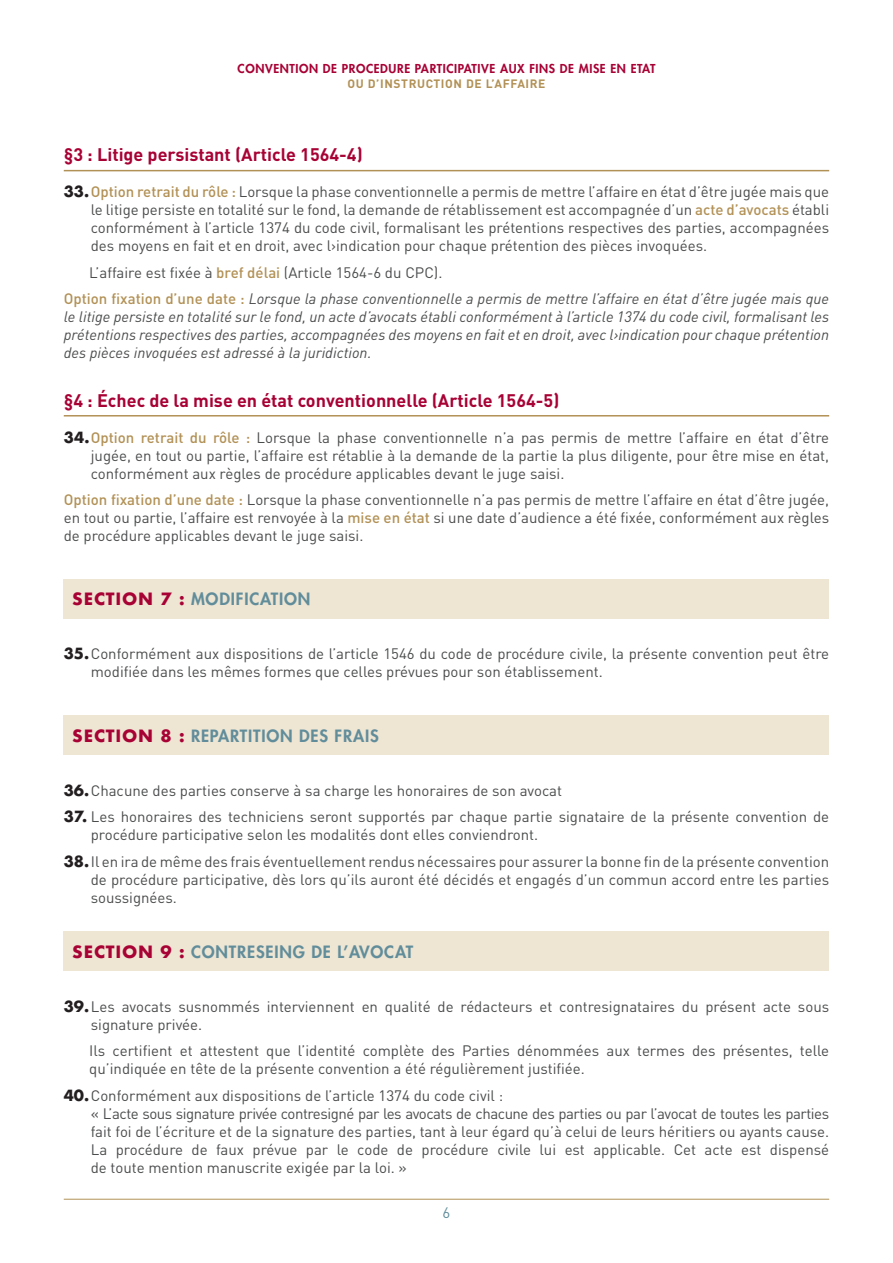
<style>
.page{position:relative;width:893px;height:1263px;background:#fff}
.page>*{position:absolute;margin:0;border:0;box-sizing:border-box;transform-origin:0 0}
.t1{font:700 18px "DIN";color:#a80235}
.t2{font:800 16.5px "Futura";letter-spacing:.05em;color:#618d9b}
.t3{font:15px/18px "DIN";color:#4b4c4d}
.t4{font:italic 15px/18px "DIN";color:#4b4c4d}
.t5{font:15px "DIN";color:#618d9b}
.t6{font:800 12px "Futura";letter-spacing:.05em;color:#a80235}
.t7{font:700 12px "DIN";letter-spacing:.05em;color:#b29156}
.s1{font-family:"Futura";font-weight:700;color:#231f20}
.s2{font-weight:500;color:#b29156}
.s3{font-style:normal}
.s4{font-weight:500;font-style:normal;color:#b29156}
.s5{font-weight:700;color:#a80235}
</style>
<div class="page">
<hr style="left:64px;top:1199px;width:765px;height:1px;background:#b29156">
<hr style="left:64px;top:170px;width:765px;height:1px;background:#b29156">
<hr style="left:64px;top:415px;width:765px;height:1px;background:#b29156">
<div style="left:64px;top:579px;width:765px;height:39px;background:#eee5d3"></div>
<div style="left:64px;top:715px;width:765px;height:40px;background:#eee5d3"></div>
<div style="left:64px;top:931px;width:765px;height:40px;background:#eee5d3"></div>
<p class="t6" style="left:238px;top:61px;width:419px">CONVENTION DE PROCEDURE PARTICIPATIVE AUX FINS DE MISE EN ETAT</p>
<p class="t7" style="left:347px;top:76px;width:200px">OU D’INSTRUCTION DE L’AFFAIRE</p>
<p class="t1" style="left:64px;top:143px;width:301px">§3 : Litige persistant (Article 1564-4)</p>
<p class="t3" style="left:91px;top:183px;width:740px;text-align:justify;text-indent:-27px"><span class="s1">33.</span><span class="s2">Option retrait du rôle :</span> Lorsque la phase conventionnelle a permis de mettre l’affaire en état d’être jugée mais que le litige persiste en totalité sur le fond, la demande de rétablissement est accompagnée d’un <span class="s2">acte d’avocats</span> établi conformément à l’article 1374 du code civil, formalisant les prétentions respectives des parties, accompagnées des moyens en fait et en droit, avec l›indication pour chaque prétention des pièces invoquées.</p>
<p class="t4" style="left:64px;top:259px;width:767px;line-height:26.5px;text-indent:26px"><span class="s3">L’affaire est fixée à</span> <span class="s4">bref délai</span> <span class="s3">(Article 1564-6 du CPC).<br></span><span class="s4">Option fixation d’une date :</span> Lorsque la phase conventionnelle a permis de mettre l’affaire en état d’être jugée mais que</p>
<p class="t4" style="left:64px;top:308px;width:767px;text-align:justify">le litige persiste en totalité sur le fond, un acte d’avocats établi conformément à l’article 1374 du code civil, formalisant les prétentions respectives des parties, accompagnées des moyens en fait et en droit, avec l›indication pour chaque prétention des pièces invoquées est adressé à la juridiction.</p>
<p class="t1" style="left:64px;top:388px;width:497px">§4 : Échec de la mise en état conventionnelle (Article 1564-5)</p>
<p class="t3" style="left:91px;top:428px;width:740px;text-align:justify;text-indent:-27px"><span class="s1">34.</span><span class="s2">Option retrait du rôle :</span> Lorsque la phase conventionnelle n’a pas permis de mettre l’affaire en état d’être jugée, en tout ou partie, l’affaire est rétablie à la demande de la partie la plus diligente, pour être mise en état, conformément aux règles de procédure applicables devant le juge saisi.</p>
<p class="t3" style="left:64px;top:490px;width:767px;text-align:justify"><span class="s2">Option fixation d’une date :</span> Lorsque la phase conventionnelle n’a pas permis de mettre l’affaire en état d’être jugée, en tout ou partie, l’affaire est renvoyée à la <span class="s2">mise en état</span> si une date d’audience a été fixée, conformément aux règles de procédure applicables devant le juge saisi.</p>
<p class="t2" style="left:72px;top:588px;width:239px"><span class="s5">SECTION 7 :</span> MODIFICATION</p>
<p class="t3" style="left:91px;top:645px;width:740px;text-indent:-27px"><span class="s1">35.</span>Conformément aux dispositions de l’article 1546 du code de procédure civile, la présente convention peut être modifiée dans les mêmes formes que celles prévues pour son établissement.</p>
<p class="t2" style="left:72px;top:724px;width:308px"><span class="s5">SECTION 8 :</span> REPARTITION DES FRAIS</p>
<p class="t3" style="left:64px;top:781px;width:500px"><span class="s1">36.</span>Chacune des parties conserve à sa charge les honoraires de son avocat</p>
<p class="t3" style="left:91px;top:807px;width:740px;text-indent:-27px"><span class="s1">37.</span> Les honoraires des techniciens seront supportés par chaque partie signataire de la présente convention de procédure participative selon les modalités dont elles conviendront.</p>
<p class="t3" style="left:91px;top:852px;width:740px;text-align:justify;text-indent:-27px"><span class="s1">38.</span>Il en ira de même des frais éventuellement rendus nécessaires pour assurer la bonne fin de la présente convention de procédure participative, dès lors qu’ils auront été décidés et engagés d’un commun accord entre les parties soussignées.</p>
<p class="t2" style="left:72px;top:940px;width:342px"><span class="s5">SECTION 9 :</span> CONTRESEING DE L’AVOCAT</p>
<p class="t3" style="left:91px;top:997px;width:740px;text-indent:-27px"><span class="s1">39.</span>Les avocats susnommés interviennent en qualité de rédacteurs et contresignataires du présent acte sous signature privée.</p>
<p class="t3" style="left:89px;top:1041px;width:741px">Ils certifient et attestent que l’identité complète des Parties dénommées aux termes des présentes, telle qu’indiquée en tête de la présente convention a été régulièrement justifiée.</p>
<p class="t3" style="left:91px;top:1086px;width:740px;text-indent:-27px"><span class="s1">40.</span>Conformément aux dispositions de l’article 1374 du code civil :<br>« L’acte sous signature privée contresigné par les avocats de chacune des parties ou par l’avocat de toutes les parties fait foi de l’écriture et de la signature des parties, tant à leur égard qu’à celui de leurs héritiers ou ayants cause.<br>La procédure de faux prévue par le code de procédure civile lui est applicable. Cet acte est dispensé de toute mention manuscrite exigée par la loi. »</p>
<p class="t5" style="left:443px;top:1203px;width:9px">6</p>
</div>
